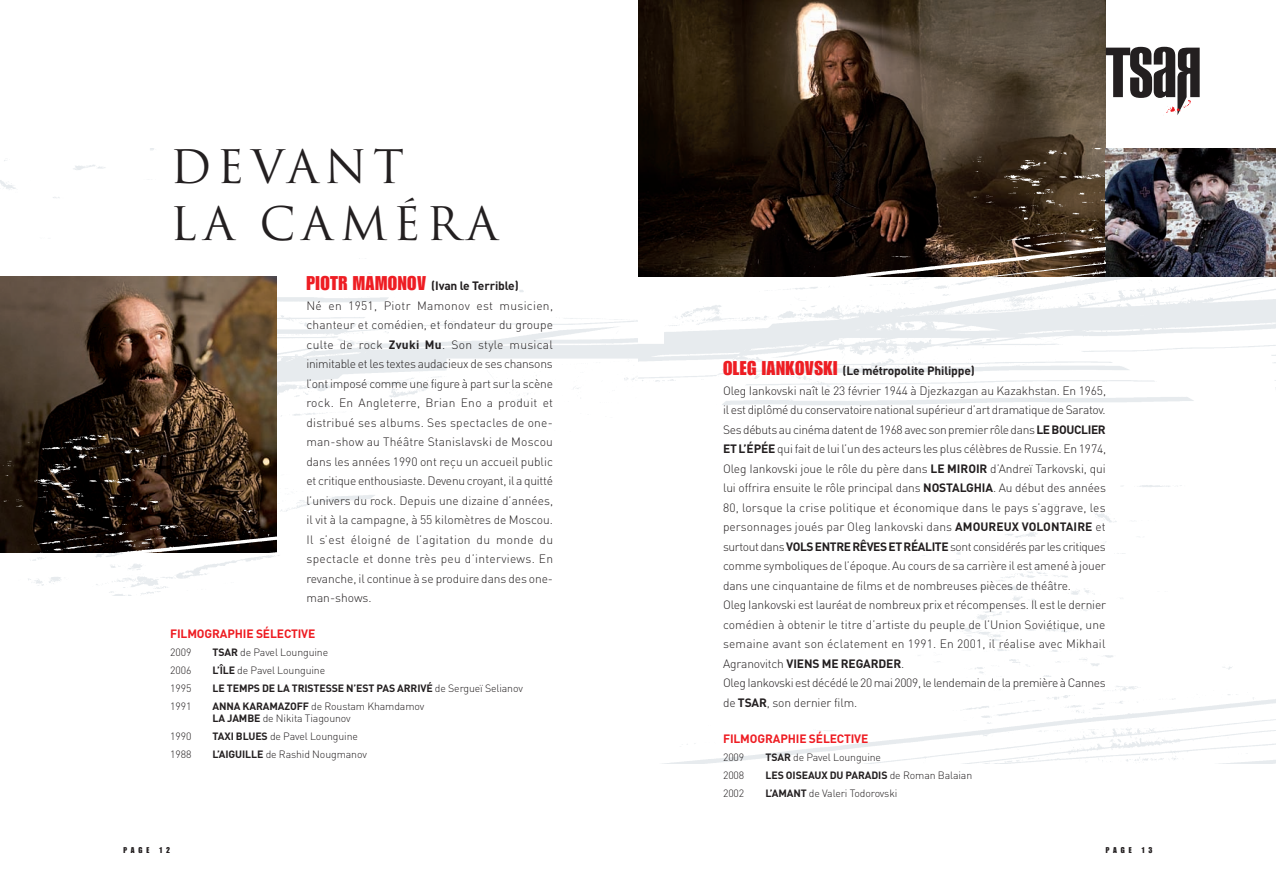
<style>
.page{position:relative;width:1276px;height:893px;background:#fff}
.page>*{position:absolute;margin:0;border:0;box-sizing:border-box;transform-origin:0 0}
.t1{font:45px/57px "Trajan";letter-spacing:.13em;color:#231f20}
.t2{font:300 12px/19.5px "DIN";letter-spacing:-.01em;color:#231f20}
.t3{font:700 12px "DIN";letter-spacing:-.01em;color:#ee1d23}
.t4{font:300 10.5px/12px "DIN";letter-spacing:-.01em;color:#231f20}
.t5{font:700 10.5px "DIN";letter-spacing:-.01em;color:#231f20}
.t6{font:8.25px "Impact";letter-spacing:.475em;color:#231f20}
.s1{font-family:"Impact";font-weight:400;font-size:19.5px;color:#ee1d23}
.s2{font-weight:700}
.s3{font-weight:300}
</style>
<div class="page">
<img style="left:638px;top:276px;width:638px;height:487px">
<img style="left:0;top:149px;width:638px;height:446px">
<img style="left:638px;top:0;width:468px;height:276px">
<img style="left:808px;top:149px;width:468px;height:127px">
<img style="left:0;top:276px;width:276px;height:158px">
<svg style="left:1106px;top:47px;width:93px;height:68px"></svg>
<img style="left:0;top:434px;width:276px;height:119px">
<h1 class="t1" style="left:170px;top:139px;width:329px">DEVANT<br>LA CAMÉRA</h1>
<p class="t2" style="left:306px;top:276px;width:248px"><span class="s1">PIOTR MAMONOV</span> <span class="s2">(Ivan le Terrible)<br></span>Né en 1951, Piotr Mamonov est musicien, chanteur et comédien, et fondateur du groupe culte de rock <span class="s2">Zvuki Mu</span>. Son style musical inimitable et les textes audacieux de ses chansons l’ont imposé comme une figure à part sur la scène rock. En Angleterre, Brian Eno a produit et distribué ses albums. Ses spectacles de one&shy;man-show au Théâtre Stanislavski de Moscou dans les années 1990 ont reçu un accueil public et critique enthousiaste. Devenu croyant, il a quitté l’univers du rock. Depuis une dizaine d’années, il vit à la campagne, à 55 kilomètres de Moscou.<br>Il s’est éloigné de l’agitation du monde du spectacle et donne très peu d’interviews. En revanche, il continue à se produire dans des one&shy;man-shows.</p>
<p class="t3" style="left:170px;top:627px;width:147px">FILMOGRAPHIE SÉLECTIVE</p>
<p class="t4" style="left:170px;top:647px;width:23px">2009</p>
<p class="t4" style="left:213px;top:647px;width:117px"><span class="s2">TSAR</span> de Pavel Lounguine</p>
<p class="t4" style="left:170px;top:665px;width:23px">2006</p>
<p class="t4" style="left:213px;top:665px;width:114px"><span class="s2">L’ÎLE</span> de Pavel Lounguine</p>
<p class="t4" style="left:170px;top:683px;width:23px">1995</p>
<p class="t5" style="left:213px;top:683px;width:312px">LE TEMPS DE LA TRISTESSE N’EST PAS ARRIVÉ <span class="s3">de Sergueï Selianov</span></p>
<p class="t4" style="left:170px;top:701px;width:23px">1991</p>
<p class="t4" style="left:213px;top:701px;width:213px"><span class="s2">ANNA KARAMAZOFF</span> de Roustam Khamdamov<br><span class="s2">LA JAMBE</span> de Nikita Tiagounov</p>
<p class="t4" style="left:170px;top:731px;width:23px">1990</p>
<p class="t4" style="left:213px;top:731px;width:147px"><span class="s2">TAXI BLUES</span> de Pavel Lounguine</p>
<p class="t4" style="left:170px;top:749px;width:23px">1988</p>
<p class="t4" style="left:213px;top:749px;width:156px"><span class="s2">L’AIGUILLE</span> de Rashid Nougmanov</p>
<p class="t2" style="left:723px;top:361px;width:385px"><span class="s1">OLEG IANKOVSKI</span> <span class="s2">(Le métropolite Philippe)<br></span>Oleg Iankovski naît le 23 février 1944 à Djezkazgan au Kazakhstan. En 1965, il est diplômé du conservatoire national supérieur d’art dramatique de Saratov.<br>Ses débuts au cinéma datent de 1968 avec son premier rôle dans <span class="s2">LE BOUCLIER ET L’ÉPÉE</span>qui fait de lui l’un des acteurs les plus célèbres de Russie. En 1974, Oleg Iankovski joue le rôle du père dans <span class="s2">LE MIROIR</span> d’Andreï Tarkovski, qui lui offrira ensuite le rôle principal dans <span class="s2">NOSTALGHIA</span>. Au début des années 80, lorsque la crise politique et économique dans le pays s’aggrave, les personnages joués par Oleg Iankovski dans <span class="s2">AMOUREUX VOLONTAIRE</span> et surtout dans <span class="s2">VOLS ENTRE RÊVES ET RÉALITE</span>sont considérés par les critiques comme symboliques de l’époque. Au cours de sa carrière il est amené à jouer dans une cinquantaine de films et de nombreuses pièces de théâtre.<br>Oleg Iankovski est lauréat de nombreux prix et récompenses. Il est le dernier comédien à obtenir le titre d’artiste du peuple de l’Union Soviétique, une semaine avant son éclatement en 1991. En 2001, il réalise avec Mikhail Agranovitch <span class="s2">VIENS ME REGARDER</span>.<br>Oleg Iankovski est décédé le 20 mai 2009, le lendemain de la première à Cannes de <span class="s2">TSAR</span>, son dernier film.</p>
<p class="t3" style="left:723px;top:732px;width:147px">FILMOGRAPHIE SÉLECTIVE</p>
<p class="t4" style="left:723px;top:751px;width:23px">2009</p>
<p class="t4" style="left:765px;top:751px;width:117px"><span class="s2">TSAR</span> de Pavel Lounguine</p>
<p class="t4" style="left:723px;top:769px;width:23px">2008</p>
<p class="t5" style="left:765px;top:769px;width:208px">LES OISEAUX DU PARADIS <span class="s3">de Roman Balaian</span></p>
<p class="t4" style="left:723px;top:787px;width:23px">2002</p>
<p class="t4" style="left:765px;top:787px;width:133px"><span class="s2">L’AMANT</span> de Valeri Todorovski</p>
<p class="t6" style="left:124px;top:847px;width:48px">PAGE 12</p>
<p class="t6" style="left:1106px;top:847px;width:48px">PAGE 13</p>
</div>
